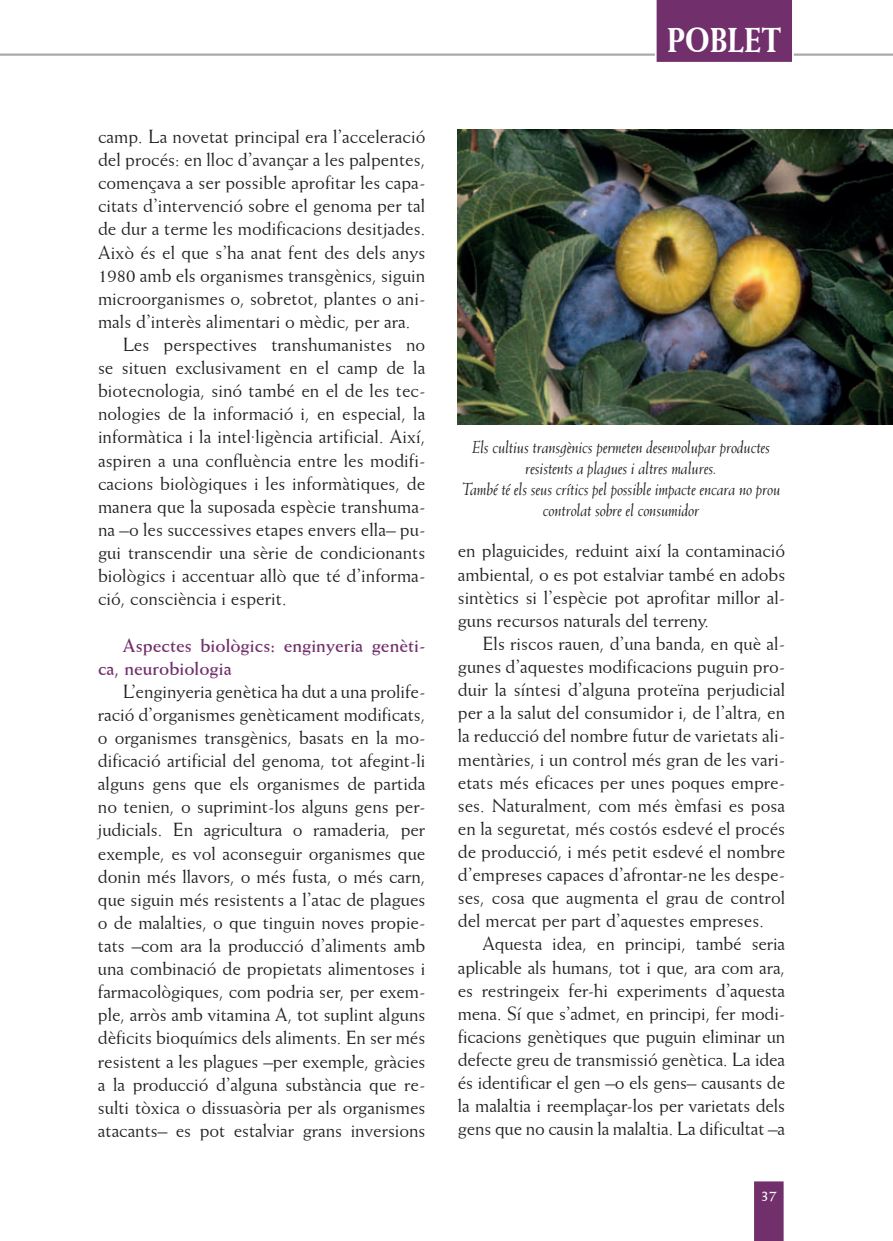
<style>
.page{position:relative;width:893px;height:1241px;background:#fff}
.page>*{position:absolute;margin:0;border:0;box-sizing:border-box;transform-origin:0 0}
.t1{font:800 35px "Weiss BT";color:#fff;scale:.83 1}
.t2{font:19.25px/23.1px "Weiss BT";color:#231f20;text-align:justify}
.t3{font:700 19.25px/23.1px "Weiss BT";color:#712f6b}
.t4{font:italic 17.5px/21px "Weiss BT";letter-spacing:-.005em;color:#231f20;text-align:center}
.t5{font:700 15.75px "Weiss BT";color:#fff}
</style>
<div class="page">
<hr style="left:0;top:54px;width:893px;height:1px;background:#a8a9ad">
<svg style="left:754px;top:1181px;width:30px;height:59px;background:#74336e"></svg>
<div style="left:655px;top:0;width:139px;height:62px;background:#712f6b"></div>
<img style="left:457px;top:129px;width:436px;height:296px">
<p class="t2" style="left:98px;top:124px;width:329px">camp. La novetat principal era l’acceleració</p>
<p class="t2" style="left:98px;top:147px;width:329px">del procés: en lloc d’avançar a les palpentes,</p>
<p class="t2" style="left:98px;top:171px;width:329px">començava a ser possible aprofitar les capa-</p>
<p class="t2" style="left:98px;top:194px;width:329px">citats d’intervenció sobre el genoma per tal</p>
<p class="t2" style="left:98px;top:217px;width:329px">de dur a terme les modificacions desitjades.</p>
<p class="t2" style="left:98px;top:240px;width:329px">Això és el que s’ha anat fent des dels anys</p>
<p class="t2" style="left:98px;top:263px;width:329px">1980 amb els organismes transgènics, siguin</p>
<p class="t2" style="left:98px;top:286px;width:329px">microorganismes o, sobretot, plantes o ani-</p>
<p class="t2" style="left:98px;top:309px;width:314px">mals d’interès alimentari o mèdic, per ara.</p>
<p class="t2" style="left:123px;top:332px;width:304px">Les perspectives transhumanistes no</p>
<p class="t2" style="left:98px;top:355px;width:329px">se situen exclusivament en el camp de la</p>
<p class="t2" style="left:98px;top:378px;width:329px">biotecnologia, sinó també en el de les tec-</p>
<p class="t2" style="left:98px;top:402px;width:329px">nologies de la informació i, en especial, la</p>
<p class="t2" style="left:98px;top:425px;width:329px">informàtica i la intel·ligència artificial. Així,</p>
<p class="t2" style="left:98px;top:448px;width:329px">aspiren a una confluència entre les modifi-</p>
<p class="t2" style="left:98px;top:471px;width:329px">cacions biològiques i les informàtiques, de</p>
<p class="t2" style="left:98px;top:494px;width:329px">manera que la suposada espècie transhuma-</p>
<p class="t2" style="left:98px;top:517px;width:329px">na –o les successives etapes envers ella– pu-</p>
<p class="t2" style="left:98px;top:540px;width:329px">gui transcendir una sèrie de condicionants</p>
<p class="t2" style="left:98px;top:563px;width:329px">biològics i accentuar allò que té d’informa-</p>
<p class="t2" style="left:98px;top:586px;width:190px">ció, consciència i esperit.</p>
<p class="t3" style="left:98px;top:633px;width:329px;text-indent:25px">Aspectes biològics: enginyeria genèti&shy;ca, neurobiologia</p>
<p class="t2" style="left:98px;top:679px;width:329px;text-indent:25px">L’enginyeria genètica ha dut a una prolife&shy;ració d’organismes genèticament modificats, o organismes transgènics, basats en la mo&shy;dificació artificial del genoma, tot afegint-li alguns gens que els organismes de partida no tenien, o suprimint-los alguns gens per&shy;judicials. En agricultura o ramaderia, per exemple, es vol aconseguir organismes que donin més llavors, o més fusta, o més carn, que siguin més resistents a l’atac de plagues o de malalties, o que tinguin noves propie&shy;tats –com ara la producció d’aliments amb una combinació de propietats alimentoses i farmacològiques, com podria ser, per exem&shy;ple, arròs amb vitamina A, tot suplint alguns dèficits bioquímics dels aliments. En ser més resistent a les plagues –per exemple, gràcies a la producció d’alguna substància que re&shy;sulti tòxica o dissuasòria per als organismes atacants– es pot estalviar grans inversions</p>
<h1 class="t1" style="left:667px;top:18px;width:139px">POBLET</h1>
<p class="t4" style="left:462px;top:436px;width:320px">Els cultius transgènics permeten desenvolupar productes resistents a plagues i altres malures.<br>També té els seus crítics pel possible impacte encara no prou controlat sobre el consumidor</p>
<p class="t2" style="left:458px;top:539px;width:329px">en plaguicides, reduint així la contaminació ambiental, o es pot estalviar també en adobs sintètics si l’espècie pot aprofitar millor al&shy;guns recursos naturals del terreny.</p>
<p class="t2" style="left:458px;top:631px;width:329px;text-indent:25px">Els riscos rauen, d’una banda, en què al&shy;gunes d’aquestes modificacions puguin pro&shy;duir la síntesi d’alguna proteïna perjudicial per a la salut del consumidor i, de l’altra, en la reducció del nombre futur de varietats ali&shy;mentàries, i un control més gran de les vari&shy;etats més eficaces per unes poques empre&shy;ses. Naturalment, com més èmfasi es posa en la seguretat, més costós esdevé el procés de producció, i més petit esdevé el nombre d’empreses capaces d’afrontar-ne les despe&shy;ses, cosa que augmenta el grau de control del mercat per part d’aquestes empreses.</p>
<p class="t2" style="left:458px;top:931px;width:329px;text-indent:25px">Aquesta idea, en principi, també seria aplicable als humans, tot i que, ara com ara, es restringeix fer-hi experiments d’aquesta mena. Sí que s’admet, en principi, fer modi&shy;ficacions genètiques que puguin eliminar un defecte greu de transmissió genètica. La idea és identificar el gen –o els gens– causants de la malaltia i reemplaçar-los per varietats dels gens que no causin la malaltia. La dificultat –a</p>
<p class="t5" style="left:761px;top:1185px;width:18px">37</p>
</div>
